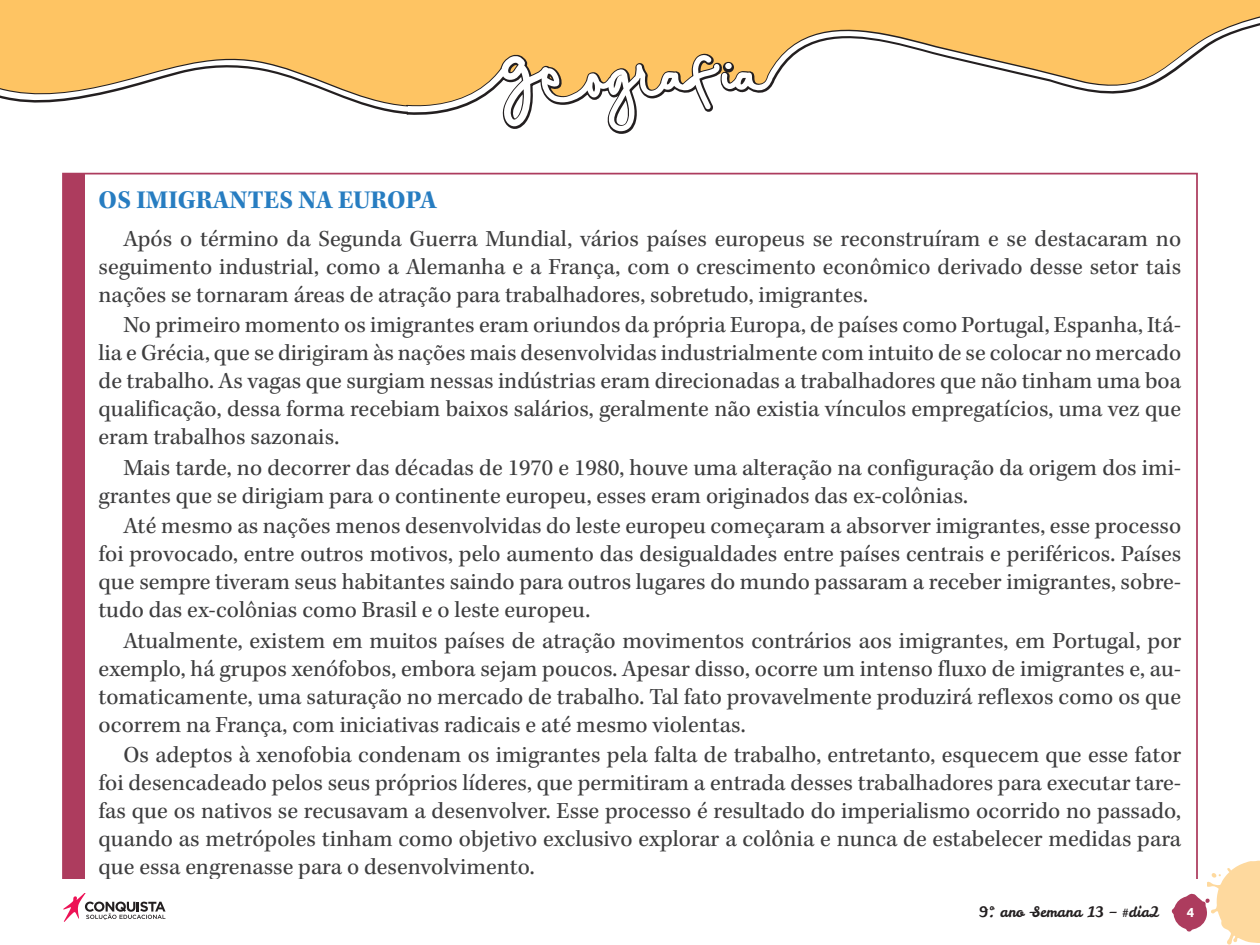
<style>
.page{position:relative;width:1260px;height:945px;background:#fff}
.page>*{position:absolute;margin:0;border:0;box-sizing:border-box;transform-origin:0 0}
.t1{font:700 26.25px "Kepler Std";color:#277dc1}
.t2{font:23.62px/28px "Kepler Std";color:#3e3e3f;text-align:justify}
.t3{font:14.35px "Leckerli One";color:#231f20}
.t4{font:700 13.12px "Ubuntu";color:#fff}
</style>
<div class="page">
<svg style="left:1172px;top:861px;width:88px;height:84px"></svg>
<svg style="left:63px;top:893px;width:103px;height:29px"></svg>
<svg style="left:0;top:0;width:1260px;height:173px"></svg>
<svg style="left:0;top:16px;width:1260px;height:115px;fill:#fec463"></svg>
<div style="left:63px;top:174px;width:22px;height:711px;background:#ad3c5e"></div>
<div style="left:24px;top:879px;width:1183px;height:13px;background:#fff"></div>
<p class="t1" style="left:99px;top:185px;width:340px">OS IMIGRANTES NA EUROPA</p>
<p class="t2" style="left:99px;top:225px;width:1084px;text-indent:25px">Após o término da Segunda Guerra Mundial, vários países europeus se reconstruíram e se destacaram no seguimento industrial, como a Alemanha e a França, com o crescimento econômico derivado desse setor tais nações se tornaram áreas de atração para trabalhadores, sobretudo, imigrantes.</p>
<p class="t2" style="left:99px;top:312px;width:1084px;text-indent:25px">No primeiro momento os imigrantes eram oriundos da própria Europa, de países como Portugal, Espanha, Itá&shy;lia e Grécia, que se dirigiram às nações mais desenvolvidas industrialmente com intuito de se colocar no mercado de trabalho. As vagas que surgiam nessas indústrias eram direcionadas a trabalhadores que não tinham uma boa qualificação, dessa forma recebiam baixos salários, geralmente não existia vínculos empregatícios, uma vez que eram trabalhos sazonais.</p>
<p class="t2" style="left:99px;top:454px;width:1084px;text-indent:25px">Mais tarde, no decorrer das décadas de 1970 e 1980, houve uma alteração na configuração da origem dos imi&shy;grantes que se dirigiam para o continente europeu, esses eram originados das ex-colônias.</p>
<p class="t2" style="left:99px;top:513px;width:1084px;text-indent:25px">Até mesmo as nações menos desenvolvidas do leste europeu começaram a absorver imigrantes, esse processo foi provocado, entre outros motivos, pelo aumento das desigualdades entre países centrais e periféricos. Países que sempre tiveram seus habitantes saindo para outros lugares do mundo passaram a receber imigrantes, sobre&shy;tudo das ex-colônias como Brasil e o leste europeu.</p>
<p class="t2" style="left:99px;top:627px;width:1084px;text-indent:25px">Atualmente, existem em muitos países de atração movimentos contrários aos imigrantes, em Portugal, por exemplo, há grupos xenófobos, embora sejam poucos. Apesar disso, ocorre um intenso fluxo de imigrantes e, au&shy;tomaticamente, uma saturação no mercado de trabalho. Tal fato provavelmente produzirá reflexos como os que ocorrem na França, com iniciativas radicais e até mesmo violentas.</p>
<p class="t2" style="left:99px;top:742px;width:1084px;text-indent:25px">Os adeptos à xenofobia condenam os imigrantes pela falta de trabalho, entretanto, esquecem que esse fator foi desencadeado pelos seus próprios líderes, que permitiram a entrada desses trabalhadores para executar tare&shy;fas que os nativos se recusavam a desenvolver. Esse processo é resultado do imperialismo ocorrido no passado, quando as metrópoles tinham como objetivo exclusivo explorar a colônia e nunca de estabelecer medidas para que essa engrenasse para o desenvolvimento.</p>
<p class="t3" style="left:979px;top:903px;width:182px">9º. ano –Semana 13 – #dia2</p>
<p class="t4" style="left:1187px;top:905px;width:9px">4</p>
</div>
